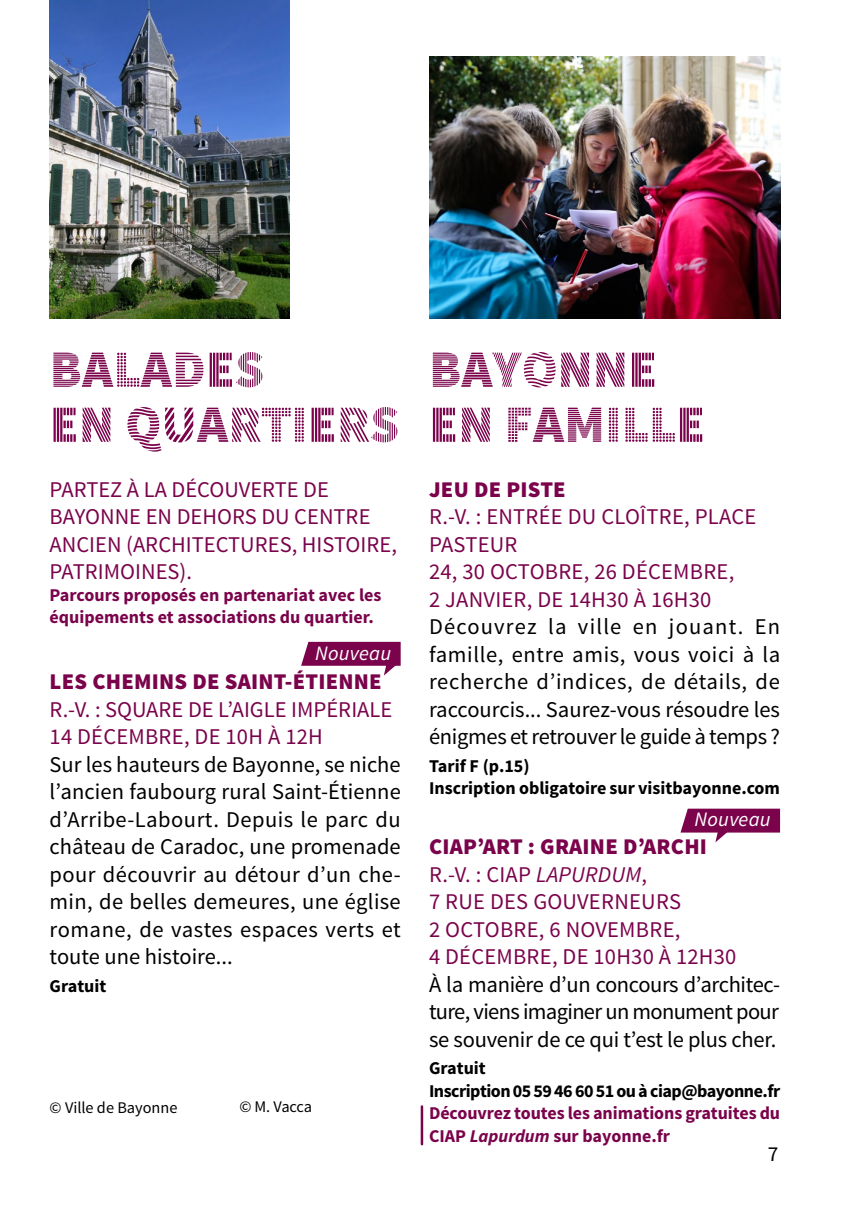
<style>
.page{position:relative;width:851px;height:1205px;background:#fff}
.page>*{position:absolute;margin:0;border:0;box-sizing:border-box;transform-origin:0 0}
.t1{font:52.5px/55px "Source Sans Pro DISPLAY";color:#7a034b}
.t2{font:22.5px/27.5px "Source Sans Pro";letter-spacing:-.01em;color:#000;text-align:justify}
.t3{font:22.5px/27.5px "Source Sans Pro";letter-spacing:.01em;color:#7a034b}
.t4{font:900 22.5px/27.5px "Source Sans Pro";letter-spacing:.01em;color:#7a034b}
.t5{font:21.25px "Source Sans Pro";color:#000}
.t6{font:italic 20.5px "Source Sans Pro";letter-spacing:.01em;color:#fff}
.t7{font:700 18px/21.5px "Source Sans Pro";color:#7a034b}
.t8{font:700 18px/22.5px "Source Sans Pro";letter-spacing:-.01em;color:#000}
.t9{font:700 18px/22.5px "Source Sans Pro";letter-spacing:-.03em;color:#000}
.t10{font:16.25px "Source Sans Pro";color:#000}
.s1{font-weight:400}
.s2{font-weight:400;font-style:italic}
.s3{font-style:italic}
</style>
<div class="page">
<img style="left:50px;top:0;width:239px;height:319px">
<img style="left:429px;top:57px;width:351px;height:261px">
<svg style="left:301px;top:642px;width:99px;height:33px"></svg>
<hr style="left:420px;top:1106px;width:3px;height:38px;background:#7a034b">
<svg style="left:680px;top:808px;width:100px;height:34px"></svg>
<h1 class="t1" style="left:50px;top:343px;width:177px">BALADES<br>EN QUARTIERS</h1>
<p class="t3" style="left:50px;top:476px;width:136px">Partez à la découver</p>
<p class="t3" style="left:275px;top:476px;width:41px">te de</p>
<p class="t3" style="left:50px;top:503px;width:141px">Bayonne en dehors</p>
<p class="t3" style="left:261px;top:503px;width:97px">du centre</p>
<p class="t3" style="left:50px;top:531px;width:96px">ancien (archi</p>
<p class="t3" style="left:192px;top:531px;width:62px">tectures</p>
<p class="t3" style="left:292px;top:531px;width:66px">, histoire</p>
<p class="t3" style="left:391px;top:531px;width:7px">,</p>
<p class="t3" style="left:50px;top:558px;width:47px">patrimoi</p>
<p class="t3" style="left:141px;top:558px;width:52px">nes).</p>
<p class="t7" style="left:50px;top:585px;width:333px">Parcours proposés en partenariat avec les équipements et associations du quartier.</p>
<p class="t6" style="left:315px;top:640px;width:78px">Nouveau</p>
<p class="t4" style="left:50px;top:669px;width:291px">LES CHEM INS DE SAINT-ÉTIENNE</p>
<p class="t3" style="left:50px;top:696px;width:96px">R.-V. : Square</p>
<p class="t3" style="left:188px;top:696px;width:67px">de l’Aigle</p>
<p class="t3" style="left:291px;top:696px;width:19px">Impériale</p>
<p class="t3" style="left:50px;top:723px;width:42px">14 décembre</p>
<p class="t3" style="left:184px;top:723px;width:136px">, de 10h à 12h</p>
<p class="t2" style="left:50px;top:751px;width:352px">Sur les hauteurs de Bayonne, se niche l’ancien faubourg rural Saint-Étienne d’Arribe-Labourt. Depuis le parc du château de Caradoc, une promenade pour découvrir au détour d’un che&shy;min, de belles demeures, une église romane, de vastes espaces verts et toute une histoire...</p>
<p class="t8" style="left:50px;top:975px;width:58px">Gratuit</p>
<p class="t10" style="left:50px;top:1097px;width:129px">© Ville de Bayonne</p>
<p class="t10" style="left:239px;top:1097px;width:74px">© M. Vacca</p>
<h1 class="t1" style="left:429px;top:343px;width:223px">BAYONNE<br>EN FAMILLE</h1>
<p class="t4" style="left:429px;top:476px;width:135px">JEU DE PISTE</p>
<p class="t3" style="left:429px;top:503px;width:109px">R.-V. : entrée</p>
<p class="t3" style="left:567px;top:503px;width:140px">du cloître, place</p>
<p class="t3" style="left:429px;top:531px;width:115px">Pasteur<br>24, 30 octobre</p>
<p class="t3" style="left:583px;top:558px;width:53px">, 26 décembre</p>
<p class="t3" style="left:728px;top:558px;width:7px">,</p>
<p class="t3" style="left:429px;top:586px;width:67px">2 janvier</p>
<p class="t3" style="left:527px;top:586px;width:186px">, de 14h30 à 16h30</p>
<p class="t2" style="left:429px;top:613px;width:352px">Découvrez la ville en jouant. En famille, entre amis, vous voici à la recherche d’indices, de détails, de raccourcis... Saurez-vous résoudre les énigmes et retrouver le guide à temps ?</p>
<p class="t8" style="left:429px;top:755px;width:352px">Tarif F (p.15)<br>Inscription obligatoire sur visitbayonne.com</p>
<p class="t6" style="left:694px;top:807px;width:78px">Nouveau</p>
<p class="t4" style="left:429px;top:834px;width:279px">CIAP’ART : GRAINE D’ARCHI<br><span class="s1">R.-V. : CIAP</span> <span class="s2">Lapurdum</span><span class="s1">,<br>7 rue</span></p>
<p class="t3" style="left:490px;top:888px;width:13px">des</p>
<p class="t3" style="left:533px;top:888px;width:29px">Gouver</p>
<p class="t3" style="left:614px;top:888px;width:29px">neurs</p>
<p class="t3" style="left:429px;top:916px;width:70px">2 octobre</p>
<p class="t3" style="left:538px;top:916px;width:56px">, 6 novembre</p>
<p class="t3" style="left:674px;top:916px;width:7px">,</p>
<p class="t3" style="left:429px;top:943px;width:31px">4 décembre</p>
<p class="t3" style="left:552px;top:943px;width:186px">, de 10h30 à 12h30</p>
<p class="t2" style="left:429px;top:971px;width:352px">À la manière d’un concours d’architec&shy;ture, viens imaginer un monument pour se souvenir de ce qui t’est le plus cher.</p>
<p class="t9" style="left:429px;top:1058px;width:352px">Gratuit<br>Inscription 05 59 46 60 51 ou à ciap@bayonne.fr</p>
<p class="t7" style="left:429px;top:1103px;width:352px;line-height:22.5px">Découvrez toutes les animations gratuites du<br>CIAP <span class="s3">Lapurdum</span> sur bayonne.fr</p>
<p class="t5" style="left:767px;top:1140px;width:12px">7</p>
</div>
